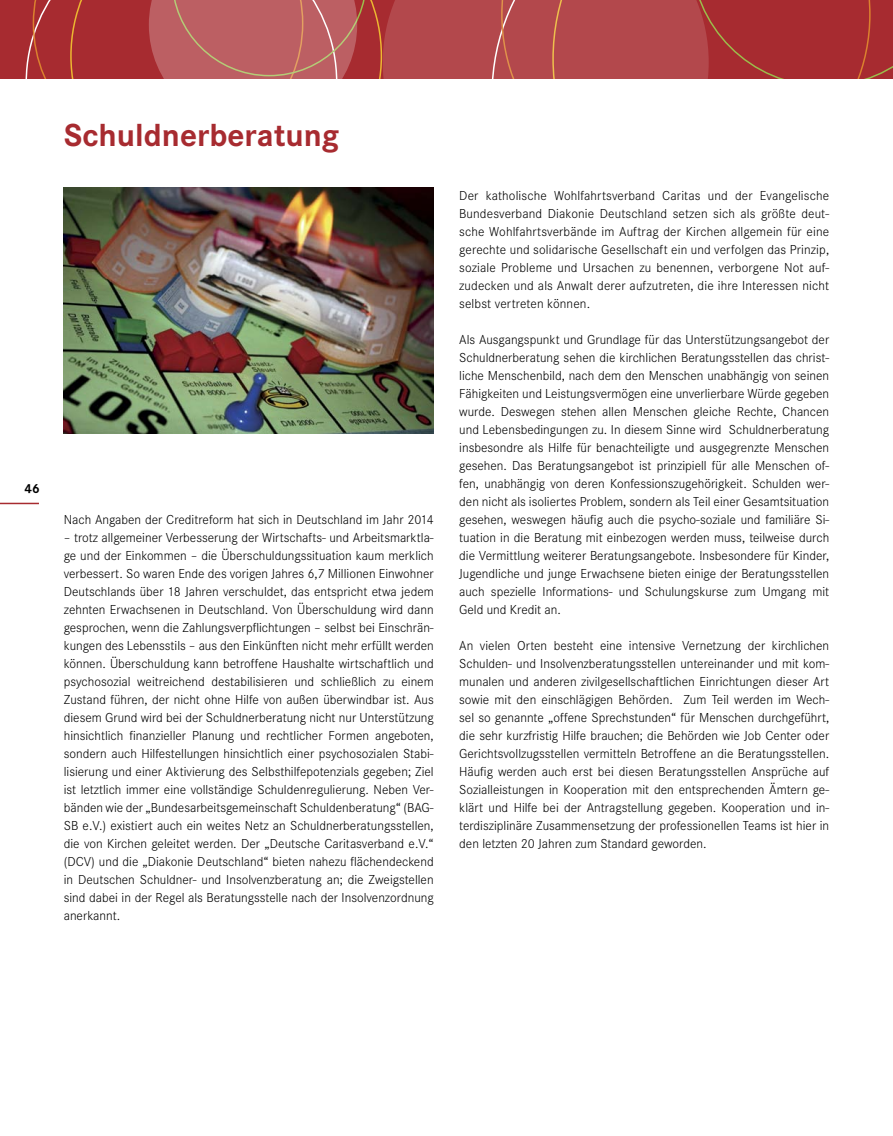
<style>
.page{position:relative;width:893px;height:1136px;background:#fff}
.page>*{position:absolute;margin:0;border:0;box-sizing:border-box;transform-origin:0 0}
.t1{font:700 33px "Corporate S";color:#a72b30}
.t2{font:300 13.5px/18px "Corporate S";color:#000;text-align:justify}
.t3{font:700 13.5px "Corporate S";color:#000}
</style>
<div class="page">
<div style="left:0;top:0;width:893px;height:79px;background:#a72b30"></div>
<hr style="left:0;top:502px;width:39px;height:2px;background:#a72b30">
<svg style="left:26px;top:0;width:867px;height:79px"></svg>
<img style="left:64px;top:187px;width:370px;height:247px">
<h3 class="t1" style="left:64px;top:116px;width:277px">Schuldnerberatung</h3>
<p class="t3" style="left:24px;top:480px;width:17px">46</p>
<p class="t2" style="left:64px;top:510px;width:371px">Nach Angaben der Creditreform hat sich in Deutschland im Jahr 2014</p>
<p class="t2" style="left:64px;top:528px;width:371px">– trotz allgemeiner Verbesserung der Wirtschafts- und Arbeitsmarktla&shy;ge und der Einkommen – die Überschuldungssituation kaum merklich verbessert. So waren Ende des vorigen Jahres 6,7 Millionen Einwohner Deutschlands über 18 Jahren verschuldet, das entspricht etwa jedem zehnten Erwachsenen in Deutschland. Von Überschuldung wird dann gesprochen, wenn die Zahlungsverpflichtungen – selbst bei Einschrän&shy;kungen des Lebensstils – aus den Einkünften nicht mehr erfüllt werden können. Überschuldung kann betroffene Haushalte wirtschaftlich und psychosozial weitreichend destabilisieren und schließlich zu einem Zustand führen, der nicht ohne Hilfe von außen überwindbar ist. Aus diesem Grund wird bei der Schuldnerberatung nicht nur Unterstützung hinsichtlich finanzieller Planung und rechtlicher Formen angeboten, sondern auch Hilfestellungen hinsichtlich einer psychosozialen Stabi&shy;lisierung und einer Aktivierung des Selbsthilfepotenzials gegeben; Ziel ist letztlich immer eine vollständige Schuldenregulierung. Neben Ver&shy;bänden wie der „Bundesarbeitsgemeinschaft Schuldenberatung“ (BAG-SB e.V.) existiert auch ein weites Netz an Schuldnerberatungsstellen, die von Kirchen geleitet werden. Der „Deutsche Caritasverband e.V.“ (DCV) und die „Diakonie Deutschland“ bieten nahezu flächendeckend in Deutschen Schuldner- und Insolvenzberatung an; die Zweigstellen sind dabei in der Regel als Beratungsstelle nach der Insolvenzordnung anerkannt.</p>
<p class="t2" style="left:459px;top:186px;width:371px">Der katholische Wohlfahrtsverband Caritas und der Evangelische Bundesverband Diakonie Deutschland setzen sich als größte deut&shy;sche Wohlfahrtsverbände im Auftrag der Kirchen allgemein für eine gerechte und solidarische Gesellschaft ein und verfolgen das Prinzip, soziale Probleme und Ursachen zu benennen, verborgene Not auf&shy;zudecken und als Anwalt derer aufzutreten, die ihre Interessen nicht selbst vertreten können.</p>
<p class="t2" style="left:459px;top:330px;width:371px">Als Ausgangspunkt und Grundlage für das Unterstützungsangebot der Schuldnerberatung sehen die kirchlichen Beratungsstellen das christ&shy;liche Menschenbild, nach dem den Menschen unabhängig von seinen Fähigkeiten und Leistungsvermögen eine unverlierbare Würde gegeben wurde. Deswegen stehen allen Menschen gleiche Rechte, Chancen und Lebensbedingungen zu. In diesem Sinne wird Schuldnerberatung insbesondre als Hilfe für benachteiligte und ausgegrenzte Menschen gesehen. Das Beratungsangebot ist prinzipiell für alle Menschen of&shy;fen, unabhängig von deren Konfessionszugehörigkeit. Schulden wer&shy;den nicht als isoliertes Problem, sondern als Teil einer Gesamtsituation gesehen, weswegen häufig auch die psycho-soziale und familiäre Si&shy;tuation in die Beratung mit einbezogen werden muss, teilweise durch die Vermittlung weiterer Beratungsangebote. Insbesondere für Kinder, Jugendliche und junge Erwachsene bieten einige der Beratungsstellen auch spezielle Informations- und Schulungskurse zum Umgang mit Geld und Kredit an.</p>
<p class="t2" style="left:459px;top:636px;width:371px">An vielen Orten besteht eine intensive Vernetzung der kirchlichen Schulden- und Insolvenzberatungsstellen untereinander und mit kom&shy;munalen und anderen zivilgesellschaftlichen Einrichtungen dieser Art sowie mit den einschlägigen Behörden. Zum Teil werden im Wech&shy;sel so genannte „offene Sprechstunden“ für Menschen durchgeführt, die sehr kurzfristig Hilfe brauchen; die Behörden wie Job Center oder Gerichtsvollzugsstellen vermitteln Betroffene an die Beratungsstellen.<br>Häufig werden auch erst bei diesen Beratungsstellen Ansprüche auf Sozialleistungen in Kooperation mit den entsprechenden Ämtern ge&shy;klärt und Hilfe bei der Antragstellung gegeben. Kooperation und in&shy;terdisziplinäre Zusammensetzung der professionellen Teams ist hier in den letzten 20 Jahren zum Standard geworden.</p>
</div>
